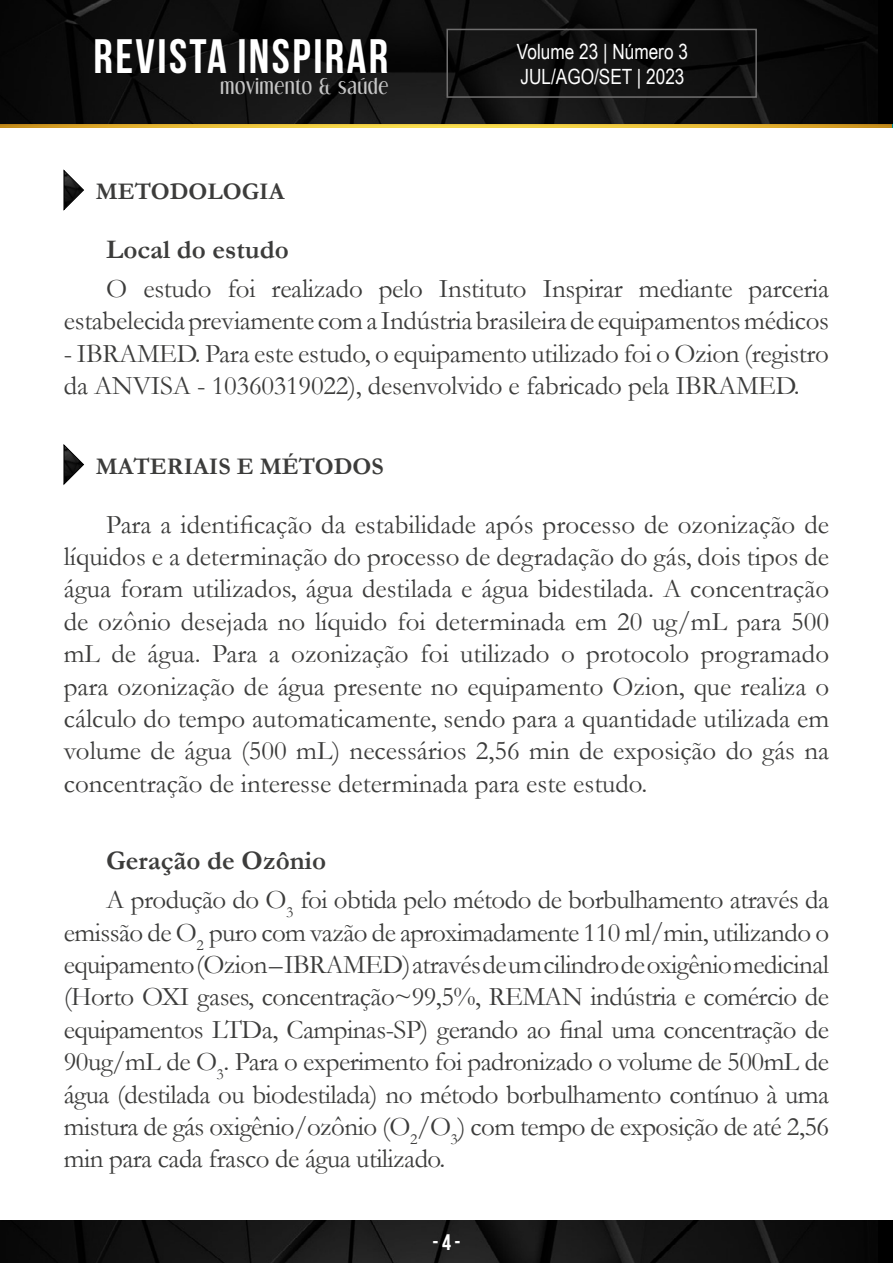
<style>
.page{position:relative;width:893px;height:1263px;background:#fff}
.page>*{position:absolute;margin:0;border:0;box-sizing:border-box;transform-origin:0 0}
.t1{font:700 48.3px "Bebas Neue";letter-spacing:.05em;color:#fff}
.t2{font:27px/32.4px "Garamond";letter-spacing:-.01em;color:#3c3c3b}
.t3{font:700 27px "Garamond";color:#3c3c3b}
.t4{font:700 24px "Garamond";color:#3c3c3b}
.t5{font:700 22.5px "Bebas Neue";color:#fff}
.t6{font:21px/25.2px "Arial Narrow";color:#fff}
.t7{font:18.9px "Dream Orphans";letter-spacing:.05em;color:#c6c6c6}
.s1{font-weight:700}
</style>
<div class="page">
<img style="left:0;top:124px;width:891px;height:4px">
<img style="left:0;top:0;width:878px;height:124px">
<div style="left:446px;top:29px;width:311px;height:69px;border:2px solid #706f6f"></div>
<img style="left:0;top:1220px;width:878px;height:43px">
<svg style="left:64px;top:170px;width:20px;height:40px"></svg>
<svg style="left:64px;top:444px;width:20px;height:41px"></svg>
<h1 class="t1" style="left:94px;top:29px;width:296px">REVISTA INSPIRAR</h1>
<p class="t7" style="left:220px;top:75px;width:169px">movimento &amp; saúde</p>
<p class="t4" style="left:96px;top:175px;width:190px">METODOLOGIA</p>
<p class="t6" style="left:517px;top:38px;width:173px">Volume 23 | Número 3<br>JUL/AGO/SET | 2023</p>
<p class="t3" style="left:106px;top:231px;width:184px">Local do estudo</p>
<p class="t2" style="left:64px;top:271px;width:767px;text-align:right">O estudo foi realizado pelo Instituto Inspirar mediante parceria estabelecida previamente com a Indústria brasileira de equipamentos médicos</p>
<p class="t2" style="left:64px;top:336px;width:767px">- IBRAMED. Para este estudo, o equipamento utilizado foi o Ozion (registro da ANVISA - 10360319022), desenvolvido e fabricado pela IBRAMED.</p>
<p class="t4" style="left:96px;top:450px;width:290px">MATERIAIS E MÉTODOS</p>
<p class="t2" style="left:64px;top:507px;width:767px;text-align:justify;text-indent:43px">Para a identificação da estabilidade após processo de ozonização de líquidos e a determinação do processo de degradação do gás, dois tipos de água foram utilizados, água destilada e água bidestilada. A concentração de ozônio desejada no líquido foi determinada em 20 ug/mL para 500 mL de água. Para a ozonização foi utilizado o protocolo programado para ozonização de água presente no equipamento Ozion, que realiza o cálculo do tempo automaticamente, sendo para a quantidade utilizada em volume de água (500 mL) necessários 2,56 min de exposição do gás na concentração de interesse determinada para este estudo.</p>
<p class="t2" style="left:106px;top:841px;width:724px;line-height:38.8px"><span class="s1">Geração de Ozônio<br></span>A produção do O<sub>3</sub> foi obtida pelo método de borbulhamento através da</p>
<p class="t2" style="left:64px;top:915px;width:767px;text-align:justify">emissão de O<sub>2</sub> puro com vazão de aproximadamente 110 ml/min, utilizando o equipamento (Ozion – IBRAMED) através de um cilindro de oxigênio medicinal (Horto OXI gases, concentração~99,5%, REMAN indústria e comércio de equipamentos LTDa, Campinas-SP) gerando ao final uma concentração de 90ug/mL de O<sub>3</sub>. Para o experimento foi padronizado o volume de 500mL de água (destilada ou biodestilada) no método borbulhamento contínuo à uma mistura de gás oxigênio/ozônio (O<sub>2</sub>/O<sub>3</sub>) com tempo de exposição de até 2,56 min para cada frasco de água utilizado.</p>
<p class="t5" style="left:432px;top:1230px;width:30px">- 4 -</p>
</div>
